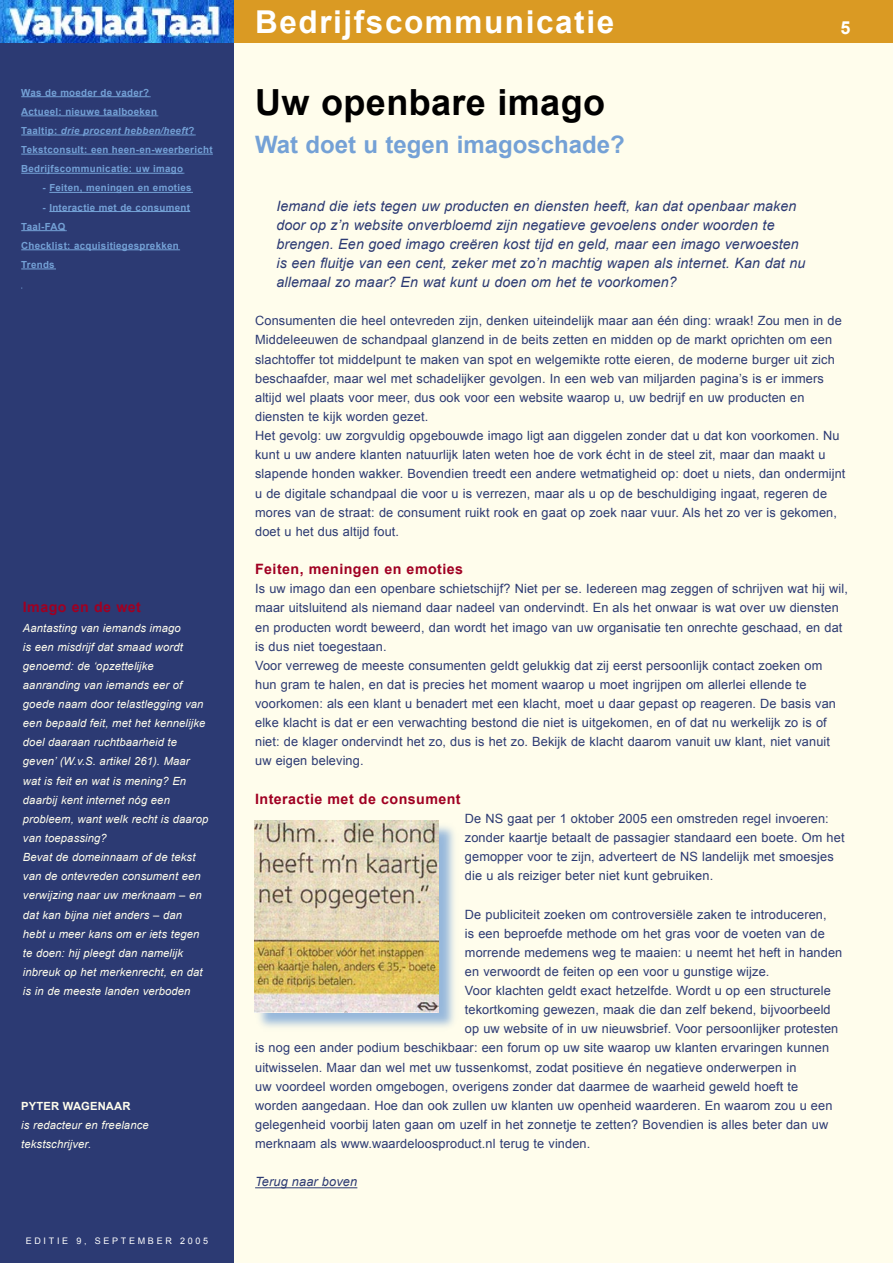
<style>
.page{position:relative;width:893px;height:1263px;background:#fff}
.page>*{position:absolute;margin:0;border:0;box-sizing:border-box;transform-origin:0 0}
.kop{font:700 36px "Arial";letter-spacing:.01em;color:#000}
.subkop{font:700 31.5px "Arial";letter-spacing:.05em;color:#fff}
.subkop-2{font:700 24px "Arial";color:#74a1d6}
.t1{font:700 18px "Arial";color:#fff}
.intro{font:italic 14.25px/19.2px "Arial";letter-spacing:.01em;color:#2c3a73}
.tussenkop{font:700 14.25px "Arial";letter-spacing:.03em;color:#a00022}
.Normaal{font:12.75px/19.2px "Arial";letter-spacing:.01em;color:#2c3a73}
.Normaal-2{font:italic 12.75px "Arial";letter-spacing:.01em;color:#2c3a73}
.zijtekst{font:italic 11.25px/19.2px "Arial";letter-spacing:.01em;color:#fffdec}
.zijtekst-2{font:700 11.25px "Arial";letter-spacing:.01em;color:#fffdec}
.hyperlinkkop{font:700 9.75px "Arial";letter-spacing:.03em;color:#74a1d6}
.hyperlinkkop-2{font:italic 700 9.75px "Arial";letter-spacing:.03em;color:#74a1d6}
.t2{font:9px "Arial";letter-spacing:.3em;color:#fff}
.s1{font-style:normal}
</style>
<div class="page">
<div style="left:234px;top:0;width:659px;height:1263px;background:#fffdec"></div>
<div style="left:0;top:0;width:234px;height:1263px;background:#2c3a73"></div>
<svg style="left:0;top:42px;width:234px;height:1px"></svg>
<img style="left:0;top:0;width:234px;height:42px">
<div style="left:234px;top:0;width:659px;height:43px;background:#da9a23"></div>
<hr style="left:255px;top:1187px;width:102px;height:1px;background:#2c3a73">
<hr style="left:21px;top:96px;width:129px;height:1px;background:#74a1d6">
<hr style="left:21px;top:115px;width:136px;height:1px;background:#74a1d6">
<hr style="left:21px;top:134px;width:40px;height:1px;background:#74a1d6">
<hr style="left:61px;top:134px;width:127px;height:1px;background:#74a1d6">
<hr style="left:21px;top:154px;width:192px;height:1px;background:#74a1d6">
<hr style="left:21px;top:173px;width:162px;height:1px;background:#74a1d6">
<hr style="left:49px;top:192px;width:143px;height:1px;background:#74a1d6">
<hr style="left:49px;top:211px;width:141px;height:1px;background:#74a1d6">
<hr style="left:21px;top:230px;width:45px;height:1px;background:#74a1d6">
<hr style="left:21px;top:249px;width:158px;height:1px;background:#74a1d6">
<hr style="left:21px;top:268px;width:34px;height:1px;background:#74a1d6">
<div style="left:256px;top:822px;width:203px;height:210px;background:#74a1d6;opacity:.75"></div>
<img style="left:254px;top:821px;width:185px;height:191px">
<p class="hyperlinkkop" style="left:21px;top:86px;width:129px">Was de moeder de vader?</p>
<p class="hyperlinkkop" style="left:21px;top:105px;width:137px">Actueel: nieuwe taalboeken</p>
<p class="hyperlinkkop-2" style="left:21px;top:124px;width:175px"><span class="s1">Taaltip:</span> drie procent hebben/heeft<span class="s1">?</span></p>
<p class="hyperlinkkop" style="left:21px;top:143px;width:193px">Tekstconsult: een heen-en-weerbericht</p>
<p class="hyperlinkkop" style="left:21px;top:162px;width:163px">Bedrijfscommunicatie: uw imago</p>
<p class="hyperlinkkop" style="left:43px;top:181px;width:151px">- Feiten, meningen en emoties</p>
<p class="hyperlinkkop" style="left:43px;top:201px;width:149px">- Interactie met de consument</p>
<p class="hyperlinkkop" style="left:21px;top:220px;width:46px">Taal-FAQ</p>
<p class="hyperlinkkop" style="left:21px;top:239px;width:159px">Checklist: acquisitiegesprekken</p>
<p class="hyperlinkkop" style="left:21px;top:258px;width:35px">Trends</p>
<p class="tussenkop" style="left:23px;top:598px;width:120px">Imago en de wet</p>
<p class="zijtekst" style="left:23px;top:618px;width:187px">Aantasting van iemands imago<br>is een misdrijf dat smaad wordt genoemd: de ‘opzettelijke aanranding van iemands eer of goede naam door telastlegging van een bepaald feit, met het kennelijke doel daaraan ruchtbaarheid te geven’ (W.v.S. artikel 261). Maar wat is feit en wat is mening? En daarbij kent internet nóg een probleem, want welk recht is daarop van toepassing?</p>
<p class="zijtekst" style="left:23px;top:848px;width:181px">Bevat de domeinnaam of de tekst van de ontevreden consument een verwijzing naar uw merknaam – en dat kan bijna niet anders – dan hebt u meer kans om er iets tegen te doen: hij pleegt dan namelijk inbreuk op het merkenrecht, en dat is in de meeste landen verboden</p>
<p class="zijtekst-2" style="left:21px;top:1098px;width:111px">PYTER WAGENAAR</p>
<p class="zijtekst" style="left:21px;top:1116px;width:129px">is redacteur en freelance tekstschrijver.</p>
<p class="t2" style="left:26px;top:1235px;width:184px">EDITIE 9, SEPTEMBER 2005</p>
<p class="subkop" style="left:255px;top:1px;width:361px">Bedrijfscommunicatie</p>
<p class="t1" style="left:840px;top:16px;width:12px">5</p>
<p class="kop" style="left:255px;top:78px;width:351px">Uw openbare imago</p>
<p class="subkop-2" style="left:255px;top:129px;width:371px">Wat doet u tegen imagoschade?</p>
<p class="intro" style="left:276px;top:196px;width:531px">Iemand die iets tegen uw producten en diensten heeft, kan dat openbaar maken door op z’n website onverbloemd zijn negatieve gevoelens onder woorden te brengen. Een goed imago creëren kost tijd en geld, maar een imago verwoesten is een fluitje van een cent, zeker met zo’n machtig wapen als internet. Kan dat nu allemaal zo maar? En wat kunt u doen om het te voorkomen?</p>
<p class="Normaal" style="left:255px;top:311px;width:588px">Consumenten die heel ontevreden zijn, denken uiteindelijk maar aan één ding: wraak! Zou men in de Middeleeuwen de schandpaal glanzend in de beits zetten en midden op de markt oprichten om een slachtoffer tot middelpunt te maken van spot en welgemikte rotte eieren, de moderne burger uit zich beschaafder, maar wel met schadelijker gevolgen. In een web van miljarden pagina’s is er immers altijd wel plaats voor meer, dus ook voor een website waarop u, uw bedrijf en uw producten en diensten te kijk worden gezet.</p>
<p class="Normaal" style="left:255px;top:426px;width:592px">Het gevolg: uw zorgvuldig opgebouwde imago ligt aan diggelen zonder dat u dat kon voorkomen. Nu kunt u uw andere klanten natuurlijk laten weten hoe de vork écht in de steel zit, maar dan maakt u slapende honden wakker. Bovendien treedt een andere wetmatigheid op: doet u niets, dan ondermijnt u de digitale schandpaal die voor u is verrezen, maar als u op de beschuldiging ingaat, regeren de mores van de straat: de consument ruikt rook en gaat op zoek naar vuur. Als het zo ver is gekomen, doet u het dus altijd fout.</p>
<p class="tussenkop" style="left:255px;top:560px;width:209px">Feiten, meningen en emoties</p>
<p class="Normaal" style="left:255px;top:579px;width:594px">Is uw imago dan een openbare schietschijf? Niet per se. Iedereen mag zeggen of schrijven wat hij wil, maar uitsluitend als niemand daar nadeel van ondervindt. En als het onwaar is wat over uw diensten en producten wordt beweerd, dan wordt het imago van uw organisatie ten onrechte geschaad, en dat is dus niet toegestaan.</p>
<p class="Normaal" style="left:255px;top:656px;width:582px">Voor verreweg de meeste consumenten geldt gelukkig dat zij eerst persoonlijk contact zoeken om hun gram te halen, en dat is precies het moment waarop u moet ingrijpen om allerlei ellende te voorkomen: als een klant u benadert met een klacht, moet u daar gepast op reageren. De basis van elke klacht is dat er een verwachting bestond die niet is uitgekomen, en of dat nu werkelijk zo is of niet: de klager ondervindt het zo, dus is het zo. Bekijk de klacht daarom vanuit uw klant, niet vanuit uw eigen beleving.</p>
<p class="tussenkop" style="left:255px;top:789px;width:207px">Interactie met de consument</p>
<p class="Normaal" style="left:465px;top:809px;width:381px">De NS gaat per 1 oktober 2005 een omstreden regel invoeren: zonder kaartje betaalt de passagier standaard een boete. Om het gemopper voor te zijn, adverteert de NS landelijk met smoesjes die u als reiziger beter niet kunt gebruiken.</p>
<p class="Normaal" style="left:465px;top:904px;width:379px">De publiciteit zoeken om controversiële zaken te introduceren,<br>is een beproefde methode om het gras voor de voeten van de morrende medemens weg te maaien: u neemt het heft in handen en verwoordt de feiten op een voor u gunstige wijze.</p>
<p class="Normaal" style="left:465px;top:981px;width:367px">Voor klachten geldt exact hetzelfde. Wordt u op een structurele</p>
<p class="Normaal" style="left:465px;top:1000px;width:367px">tekortkoming gewezen, maak die dan zelf bekend, bijvoorbeeld</p>
<p class="Normaal" style="left:465px;top:1019px;width:375px">op uw website of in uw nieuwsbrief. Voor persoonlijker protesten</p>
<p class="Normaal" style="left:255px;top:1038px;width:576px">is nog een ander podium beschikbaar: een forum op uw site waarop uw klanten ervaringen kunnen</p>
<p class="Normaal" style="left:255px;top:1058px;width:543px">uitwisselen. Maar dan wel met uw tussenkomst, zodat positieve én negatieve onderwerpen in</p>
<p class="Normaal" style="left:255px;top:1077px;width:545px">uw voordeel worden omgebogen, overigens zonder dat daarmee de waarheid geweld hoeft te</p>
<p class="Normaal" style="left:255px;top:1096px;width:579px">worden aangedaan. Hoe dan ook zullen uw klanten uw openheid waarderen. En waarom zou u een</p>
<p class="Normaal" style="left:255px;top:1115px;width:575px">gelegenheid voorbij laten gaan om uzelf in het zonnetje te zetten? Bovendien is alles beter dan uw</p>
<p class="Normaal" style="left:255px;top:1134px;width:337px">merknaam als www.waardeloosproduct.nl terug te vinden.</p>
<p class="Normaal-2" style="left:255px;top:1174px;width:104px">Terug naar boven</p>
</div>
